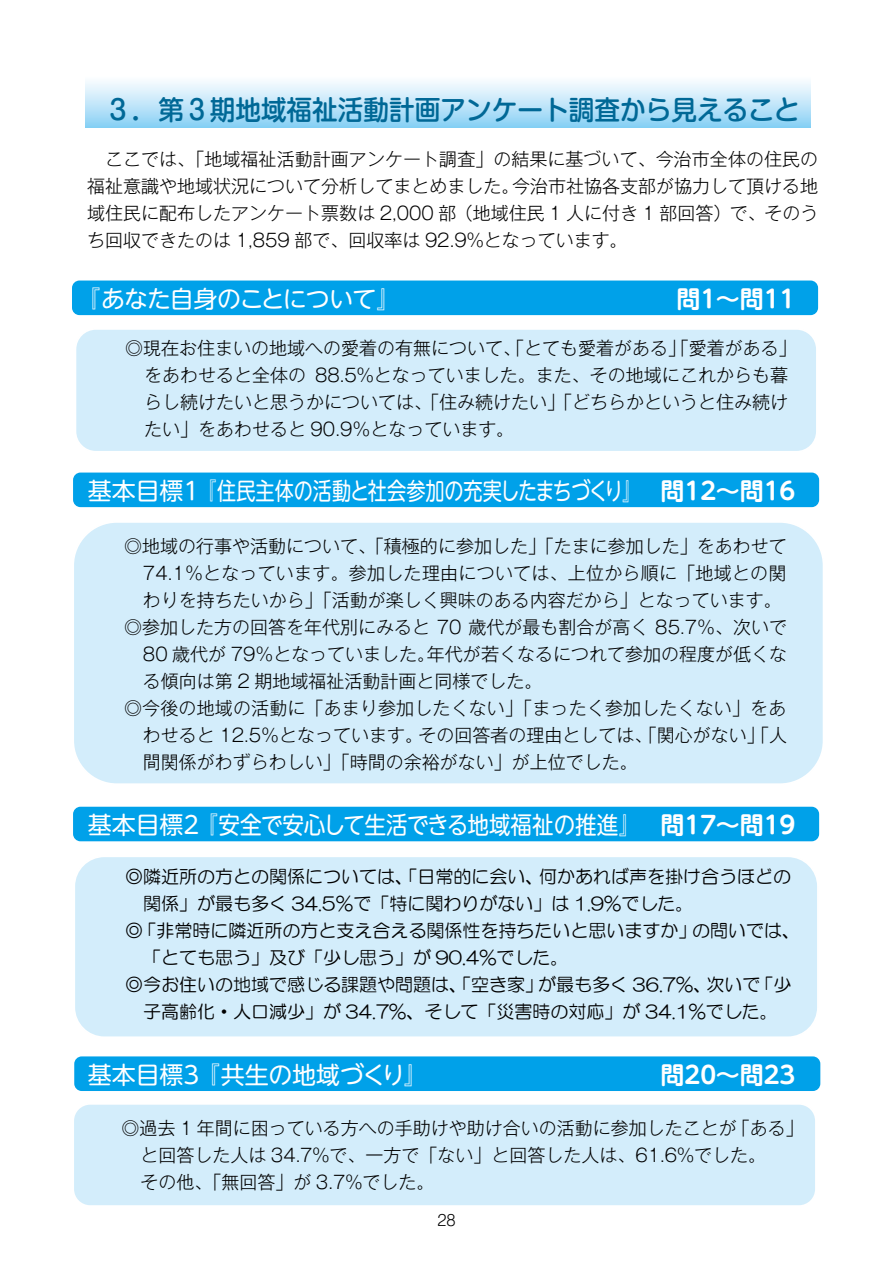
<style>
.page{position:relative;width:893px;height:1263px;background:#fff}
.page>*{position:absolute;margin:0;border:0;box-sizing:border-box;transform-origin:0 0}
.t1{font:500 27px "Shin M Go Pro";color:#006896}
.t2{font:24px "UD Shin M Go Pro";letter-spacing:-.01em;color:#fff}
.t3{font:24px "UD Shin M Go Pro";letter-spacing:-.035em;color:#fff}
.t4{font:700 24px "UD Shin M Go Pro De";color:#fff}
.t5{font:300 18px/27px "Gothic MB101 Pro";color:#000}
.t6{font:18px "HG Maru Gothic MPRO";color:#000}
.t7{font:300 15px "Shin M Go Pro";color:#000}
.s1{font-family:"UD Shin M Go Pro De";font-weight:700}
</style>
<div class="page">
<div style="left:86px;top:75px;width:724px;height:53px;background:linear-gradient(to bottom,#fff,#89d0f5)"></div>
<div style="left:74px;top:808px;width:744px;height:32px;background:#00a1e9;border-radius:6px"></div>
<div style="left:73px;top:807px;width:746px;height:34px;border:2px solid #00a1e9;border-radius:6px"></div>
<div style="left:73px;top:522px;width:751px;height:262px;background:#d3edfb;border-radius:44px"></div>
<div style="left:72px;top:521px;width:753px;height:264px;border:2px solid #fff;border-radius:44px"></div>
<div style="left:74px;top:856px;width:744px;height:181px;background:#d3edfb;border-radius:30px"></div>
<div style="left:73px;top:855px;width:746px;height:183px;border:2px solid #fff;border-radius:30px"></div>
<div style="left:74px;top:474px;width:744px;height:32px;background:#00a1e9;border-radius:6px"></div>
<div style="left:73px;top:473px;width:746px;height:34px;border:2px solid #00a1e9;border-radius:6px"></div>
<div style="left:75px;top:1057px;width:744px;height:33px;background:#00a1e9;border-radius:6px"></div>
<div style="left:74px;top:1056px;width:746px;height:35px;border:2px solid #00a1e9;border-radius:6px"></div>
<div style="left:73px;top:282px;width:744px;height:32px;background:#00a1e9;border-radius:6px"></div>
<div style="left:72px;top:281px;width:746px;height:34px;border:2px solid #00a1e9;border-radius:6px"></div>
<div style="left:75px;top:329px;width:742px;height:123px;background:#d3edfb;border-radius:21px"></div>
<div style="left:74px;top:328px;width:744px;height:125px;border:2px solid #fff;border-radius:21px"></div>
<div style="left:73px;top:1104px;width:743px;height:102px;background:#d3edfb;border-radius:17px"></div>
<div style="left:72px;top:1103px;width:745px;height:104px;border:2px solid #fff;border-radius:17px"></div>
<h1 class="t1" style="left:104px;top:88px;width:697px">３．第３期地域福祉活動計画アンケート調査から見えること</h1>
<p class="t5" style="left:87px;top:143px;width:733px;text-align:justify;text-indent:18px">ここでは、「地域福祉活動計画アンケート調査」の結果に基づいて、今治市全体の住民の福祉意識や地域状況について分析してまとめました。今治市社協各支部が協力して頂ける地域住民に配布したアンケート票数は 2,000 部（地域住民 1 人に付き 1 部回答）で、そのうち回収できたのは 1,859 部で、回収率は 92.9%となっています。</p>
<h2 class="t3" style="left:76px;top:279px;width:326px">『あなた自身のことについて』</h2>
<h2 class="t4" style="left:676px;top:279px;width:121px">問1～問11</h2>
<p class="t5" style="left:144px;top:332px;width:654px;text-indent:-19px">◎現在お住まいの地域への愛着の有無について、「とても愛着がある」「愛着がある」をあわせると全体の 88.5%となっていました。また、その地域にこれからも暮らし続けたいと思うかについては、「住み続けたい」「どちらかというと住み続けたい」をあわせると 90.9％となっています。</p>
<h2 class="t2" style="left:88px;top:471px;width:709px">基本目標1『住民主体の活動と社会参加の充実したまちづくり』 <span class="s1">問12～問16</span></h2>
<p class="t5" style="left:124px;top:530px;width:664px">◎地域の行事や活動について、「積極的に参加した」「たまに参加した」をあわせて</p>
<p class="t5" style="left:143px;top:557px;width:645px">74.1％となっています。参加した理由については、上位から順に「地域との関</p>
<p class="t5" style="left:143px;top:584px;width:640px">わりを持ちたいから」「活動が楽しく興味のある内容だから」となっています。</p>
<p class="t5" style="left:124px;top:611px;width:665px">◎参加した方の回答を年代別にみると 70 歳代が最も割合が高く 85.7％、次いで</p>
<p class="t5" style="left:143px;top:638px;width:646px">80 歳代が 79％となっていました。年代が若くなるにつれて参加の程度が低くな</p>
<p class="t5" style="left:143px;top:665px;width:401px">る傾向は第 2 期地域福祉活動計画と同様でした。</p>
<p class="t5" style="left:124px;top:692px;width:664px">◎今後の地域の活動に「あまり参加したくない」「まったく参加したくない」をあ</p>
<p class="t5" style="left:143px;top:719px;width:646px">わせると 12.5％となっています。その回答者の理由としては、「関心がない」「人</p>
<p class="t5" style="left:143px;top:746px;width:497px">間関係がわずらわしい」「時間の余裕がない」が上位でした。</p>
<h2 class="t2" style="left:88px;top:805px;width:709px">基本目標2 『安全で安心して生活できる地域福祉の推進』 <span class="s1">問17～問19</span></h2>
<p class="t6" style="left:125px;top:868px;width:667px">◎隣近所の方との関係については、「日常的に会い、何かあれば声を掛け合うほどの</p>
<p class="t6" style="left:143px;top:895px;width:552px">関係」が最も多く 34.5％で「特に関わりがない」は 1.9%でした。</p>
<p class="t6" style="left:125px;top:922px;width:677px">◎「非常時に隣近所の方と支え合える関係性を持ちたいと思いますか」の問いでは、</p>
<p class="t6" style="left:143px;top:949px;width:427px">「とても思う」及び「少し思う」が 90.4%でした。</p>
<p class="t6" style="left:125px;top:976px;width:668px">◎今お住いの地域で感じる課題や問題は、「空き家」が最も多く 36.7%、次いで「少</p>
<p class="t6" style="left:143px;top:1003px;width:636px">子高齢化・人口減少」が 34.7%、そして「災害時の対応」が 34.1%でした。</p>
<h2 class="t2" style="left:88px;top:1055px;width:342px">基本目標3 『共生の地域づくり』</h2>
<h2 class="t4" style="left:660px;top:1055px;width:136px">問20～問23</h2>
<p class="t5" style="left:140px;top:1112px;width:665px;text-indent:-19px">◎過去 1 年間に困っている方への手助けや助け合いの活動に参加したことが「ある」と回答した人は 34.7%で、一方で「ない」と回答した人は、61.6%でした。<br>その他、「無回答」が 3.7%でした。</p>
<p class="t7" style="left:437px;top:1208px;width:20px">28</p>
</div>
